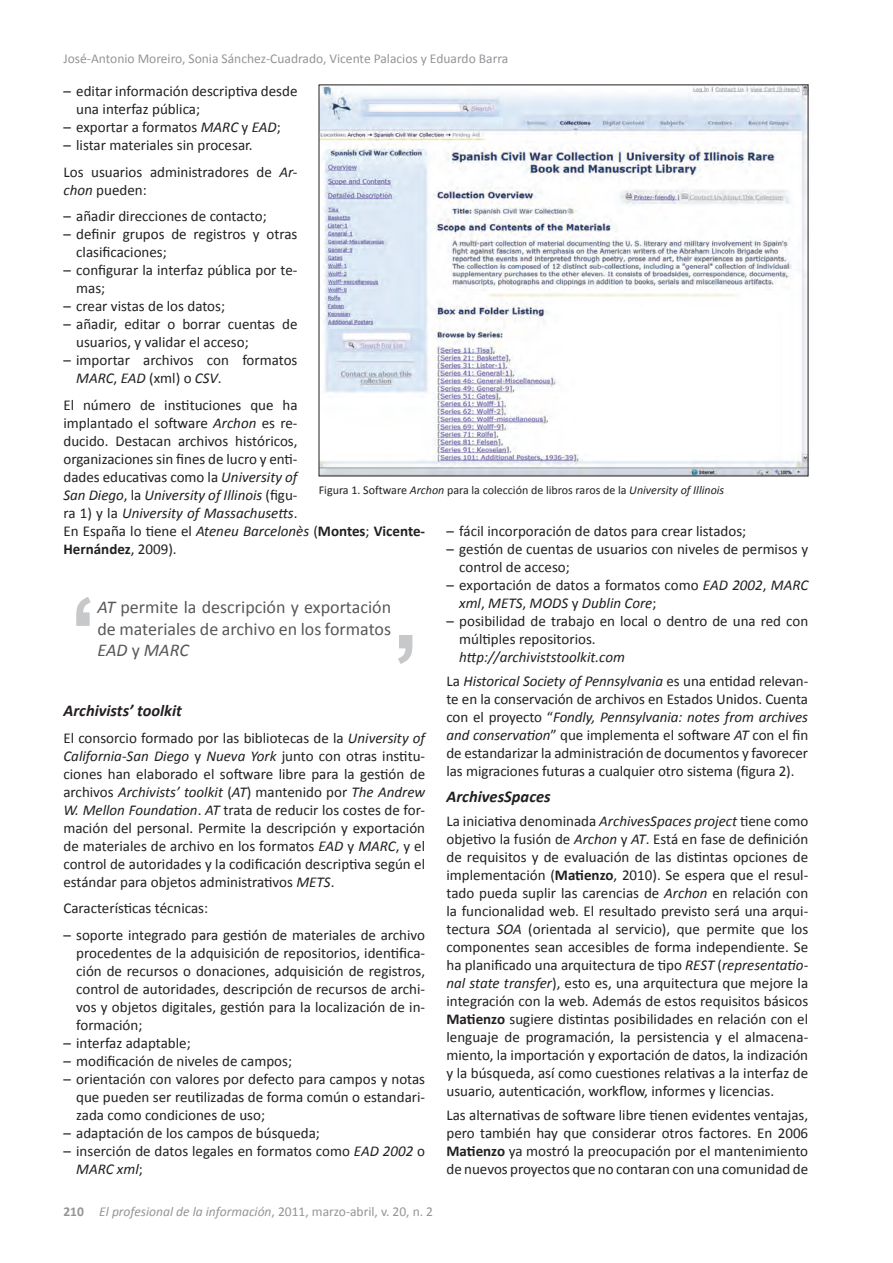
<style>
.page{position:relative;width:893px;height:1263px;background:#fff}
.page>*{position:absolute;margin:0;border:0;box-sizing:border-box;transform-origin:0 0}
.t1{font:18px/21.6px "Calibri";color:#57585a;text-align:justify}
.t2{font:italic 700 16.5px "Calibri";color:#231f20}
.t3{font:15px/18px "Calibri";color:#231f20}
.t4{font:italic 15px/24px "Calibri";letter-spacing:-.005em;color:#231f20}
.t5{font:13.5px "Calibri";color:#939598}
.t6{font:italic 13.5px "Calibri";color:#939598}
.t7{font:12px "Calibri";color:#231f20}
.s1{font-style:italic}
.s2{font-weight:700}
.s3{font-style:normal}
.s4{font-weight:700;font-style:normal}
</style>
<div class="page">
<img style="left:321px;top:87px;width:484px;height:387px">
<svg style="left:398px;top:635px;width:14px;height:28px"></svg>
<svg style="left:76px;top:597px;width:15px;height:28px"></svg>
<p class="t5" style="left:63px;top:50px;width:446px">José-Antonio Moreiro, Sonia Sánchez-Cuadrado, Vicente Palacios y Eduardo Barra</p>
<p class="t3" style="left:76px;top:82px;width:223px;text-indent:-13px">– editar información descriptiva desde una interfaz pública;</p>
<p class="t3" style="left:63px;top:118px;width:219px">– exportar a formatos <span class="s1">MARC</span> y <span class="s1">EAD</span>;</p>
<p class="t3" style="left:63px;top:132px;width:235px;line-height:26.5px">– listar materiales sin procesar.<br>Los usuarios administradores de <span class="s1">Ar-</span></p>
<p class="t3" style="left:63px;top:180px;width:85px"><span class="s1">chon</span> pueden:</p>
<p class="t3" style="left:63px;top:207px;width:205px">– añadir direcciones de contacto;</p>
<p class="t3" style="left:76px;top:225px;width:223px;text-indent:-13px">– definir grupos de registros y otras clasificaciones;</p>
<p class="t3" style="left:76px;top:261px;width:223px;text-indent:-13px">– configurar la interfaz pública por te&shy;mas;</p>
<p class="t3" style="left:63px;top:297px;width:163px">– crear vistas de los datos;</p>
<p class="t3" style="left:76px;top:315px;width:223px;text-indent:-13px">– añadir, editar o borrar cuentas de usuarios, y validar el acceso;</p>
<p class="t3" style="left:76px;top:351px;width:223px;text-indent:-13px">– importar archivos con formatos<br><span class="s1">MARC</span>, <span class="s1">EAD</span> (xml) o <span class="s1">CSV</span>.</p>
<p class="t3" style="left:63px;top:395px;width:363px">El número de instituciones que ha<br>implantado el software <span class="s1">Archon</span> es re-<br>ducido. Destacan archivos históricos,<br>organizaciones sin fines de lucro y enti-<br>dades educativas como la <span class="s1">University of<br>San Diego</span>, la <span class="s1">University of Illinois</span> (figu-<br>ra 1) y la <span class="s1">University of Massachusetts</span>.<br>En España lo tiene el <span class="s1">Ateneu Barcelonès</span> (<span class="s2">Montes</span>; <span class="s2">Vicente-Hernández</span>, 2009).</p>
<p class="t7" style="left:319px;top:482px;width:407px">Figura 1. Software <span class="s1">Archon</span> para la colección de libros raros de la <span class="s1">University of Illinois</span></p>
<p class="t3" style="left:446px;top:522px;width:301px">– fácil incorporación de datos para crear listados;</p>
<p class="t3" style="left:459px;top:540px;width:350px;text-indent:-13px">– gestión de cuentas de usuarios con niveles de permisos y control de acceso;</p>
<p class="t3" style="left:459px;top:576px;width:350px;text-indent:-13px">– exportación de datos a formatos como <span class="s1">EAD 2002</span>, <span class="s1">MARC xml</span>, <span class="s1">METS</span>, <span class="s1">MODS</span> y <span class="s1">Dublin Core</span>;</p>
<p class="t3" style="left:459px;top:612px;width:350px;text-indent:-13px">– posibilidad de trabajo en local o dentro de una red con múltiples repositorios.</p>
<p class="t4" style="left:446px;top:644px;width:363px;text-indent:13px">http://archiviststoolkit.com<br><span class="s3">La</span> Historical Society of Pennsylvania <span class="s3">es una entidad relevan-</span></p>
<p class="t3" style="left:446px;top:690px;width:363px;text-align:justify">te en la conservación de archivos en Estados Unidos. Cuenta con el proyecto “<span class="s1">Fondly, Pennsylvania: notes from archives and conservation</span>” que implementa el software <span class="s1">AT</span> con el fin de estandarizar la administración de documentos y favorecer las migraciones futuras a cualquier otro sistema (figura 2).</p>
<p class="t2" style="left:446px;top:785px;width:106px">ArchivesSpaces</p>
<p class="t3" style="left:446px;top:811px;width:363px;text-align:justify">La iniciativa denominada <span class="s1">ArchivesSpaces project</span> tiene como objetivo la fusión de <span class="s1">Archon</span> y <span class="s1">AT</span>. Está en fase de definición de requisitos y de evaluación de las distintas opciones de implementación (<span class="s2">Matienzo</span>, 2010). Se espera que el resul&shy;tado pueda suplir las carencias de <span class="s1">Archon</span> en relación con la funcionalidad web. El resultado previsto será una arqui&shy;tectura <span class="s1">SOA</span> (orientada al servicio), que permite que los componentes sean accesibles de forma independiente. Se ha planificado una arquitectura de tipo <span class="s1">REST</span> (<span class="s1">representatio&shy;nal state transfer</span>), esto es, una arquitectura que mejore la integración con la web. Además de estos requisitos básicos <span class="s2">Matienzo</span> sugiere distintas posibilidades en relación con el lenguaje de programación, la persistencia y el almacena&shy;miento, la importación y exportación de datos, la indización y la búsqueda, así como cuestiones relativas a la interfaz de usuario, autenticación, workflow, informes y licencias.</p>
<p class="t3" style="left:446px;top:1105px;width:363px;text-align:justify">Las alternativas de software libre tienen evidentes ventajas, pero también hay que considerar otros factores. En 2006<br><span class="s2">Matienzo</span> ya mostró la preocupación por el mantenimiento de nuevos proyectos que no contaran con una comunidad de</p>
<p class="t1" style="left:97px;top:596px;width:295px"><span class="s1">AT</span> permite la descripción y exportación de materiales de archivo en los formatos <span class="s1">EAD</span> y <span class="s1">MARC</span></p>
<p class="t2" style="left:63px;top:700px;width:120px">Archivists’ toolkit</p>
<p class="t3" style="left:63px;top:728px;width:363px;text-align:justify">El consorcio formado por las bibliotecas de la <span class="s1">University of California</span>-<span class="s1">San Diego</span> y <span class="s1">Nueva York</span> junto con otras institu&shy;ciones han elaborado el software libre para la gestión de archivos <span class="s1">Archivists’ toolkit</span> (<span class="s1">AT</span>) mantenido por <span class="s1">The Andrew W. Mellon Foundation</span>. <span class="s1">AT</span> trata de reducir los costes de for&shy;mación del personal. Permite la descripción y exportación de materiales de archivo en los formatos <span class="s1">EAD</span> y <span class="s1">MARC</span>, y el control de autoridades y la codificación descriptiva según el estándar para objetos administrativos <span class="s1">METS</span>.</p>
<p class="t3" style="left:63px;top:899px;width:146px">Características técnicas:</p>
<p class="t3" style="left:76px;top:925px;width:350px;text-align:justify;text-indent:-13px">– soporte integrado para gestión de materiales de archivo procedentes de la adquisición de repositorios, identifica&shy;ción de recursos o donaciones, adquisición de registros, control de autoridades, descripción de recursos de archi&shy;vos y objetos digitales, gestión para la localización de in&shy;formación;</p>
<p class="t3" style="left:63px;top:1033px;width:129px">– interfaz adaptable;</p>
<p class="t3" style="left:63px;top:1051px;width:230px">– modificación de niveles de campos;</p>
<p class="t3" style="left:76px;top:1069px;width:350px;text-align:justify;text-indent:-13px">– orientación con valores por defecto para campos y notas que pueden ser reutilizadas de forma común o estandari&shy;zada como condiciones de uso;</p>
<p class="t3" style="left:63px;top:1123px;width:258px">– adaptación de los campos de búsqueda;</p>
<p class="t3" style="left:76px;top:1141px;width:350px;text-indent:-13px">– inserción de datos legales en formatos como <span class="s1">EAD 2002</span> o<br><span class="s1">MARC xml</span>;</p>
<p class="t6" style="left:63px;top:1202px;width:371px"><span class="s4">210</span> El profesional de la información<span class="s3">, 2011, marzo-abril, v. 20, n. 2</span></p>
</div>
